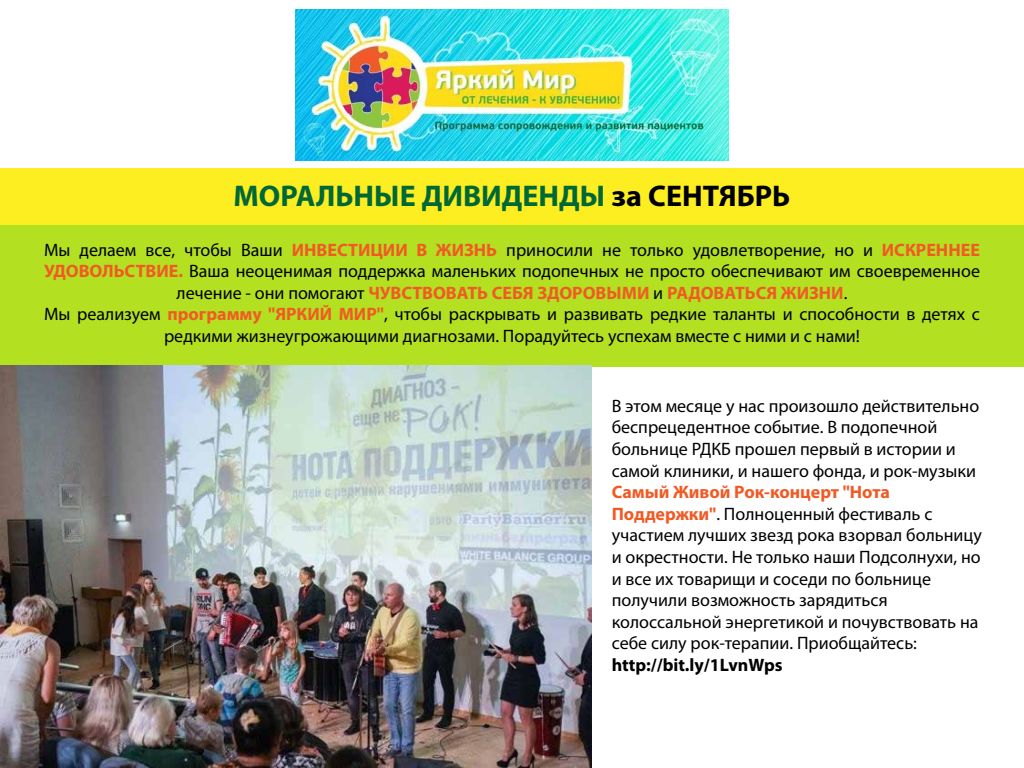
<style>
.page{position:relative;width:1024px;height:768px;background:#fff}
.page>*{position:absolute;margin:0;border:0;box-sizing:border-box;transform-origin:0 0}
.t1{font:700 30px "Myriad Pro";color:#006837}
.t2{font:18px/21.6px "Myriad Pro";color:#000}
.t3{font:700 18px "Myriad Pro";color:#000}
.s1{color:#000}
.s2{font-weight:700;color:#f15a24}
</style>
<div class="page">
<div style="left:0;top:224px;width:1024px;height:143px;background:#b3e021"></div>
<div style="left:0;top:168px;width:1024px;height:56px;background:#fcee21"></div>
<img style="left:296px;top:9px;width:432px;height:151px">
<img style="left:1px;top:365px;width:590px;height:403px">
<h1 class="t1" style="left:234px;top:177px;width:558px">МОРАЛЬНЫЕ ДИВИДЕНДЫ <span class="s1">за СЕНТЯБРЬ</span></h1>
<p class="t2" style="left:44px;top:238px;width:938px;text-align:center">Мы делаем все, чтобы Ваши <span class="s2">ИНВЕСТИЦИИ В ЖИЗНЬ</span> приносили не только удовлетворение, но и <span class="s2">ИСКРЕННЕЕ УДОВОЛЬСТВИЕ.</span> Ваша неоценимая поддержка маленьких подопечных не просто обеспечивают им своевременное лечение - они помогают <span class="s2">ЧУВСТВОВАТЬ СЕБЯ ЗДОРОВЫМИ</span> и <span class="s2">РАДОВАТЬСЯ ЖИЗНИ</span>.<br>Мы реализуем <span class="s2">программу "ЯРКИЙ МИР"</span>, чтобы раскрывать и развивать редкие таланты и способности в детях с редкими жизнеугрожающими диагнозами. Порадуйтесь успехам вместе с ними и с нами!</p>
<p class="t2" style="left:612px;top:395px;width:369px">В этом месяце у нас произошло действительно беспрецедентное событие. В подопечной больнице РДКБ прошел первый в истории и самой клиники, и нашего фонда, и рок-музыки</p>
<p class="t2" style="left:612px;top:481px;width:372px"><span class="s2">Самый Живой Рок-концерт "Нота Поддержки"</span>. Полноценный фестиваль с участием лучших звезд рока взорвал больницу и окрестности. Не только наши Подсолнухи, но и все их товарищи и соседи по больнице получили возможность зарядиться колоссальной энергетикой и почувствовать на себе силу рок-терапии. Приобщайтесь:</p>
<p class="t3" style="left:612px;top:653px;width:172px">http://bit.ly/1LvnWps</p>
</div>
